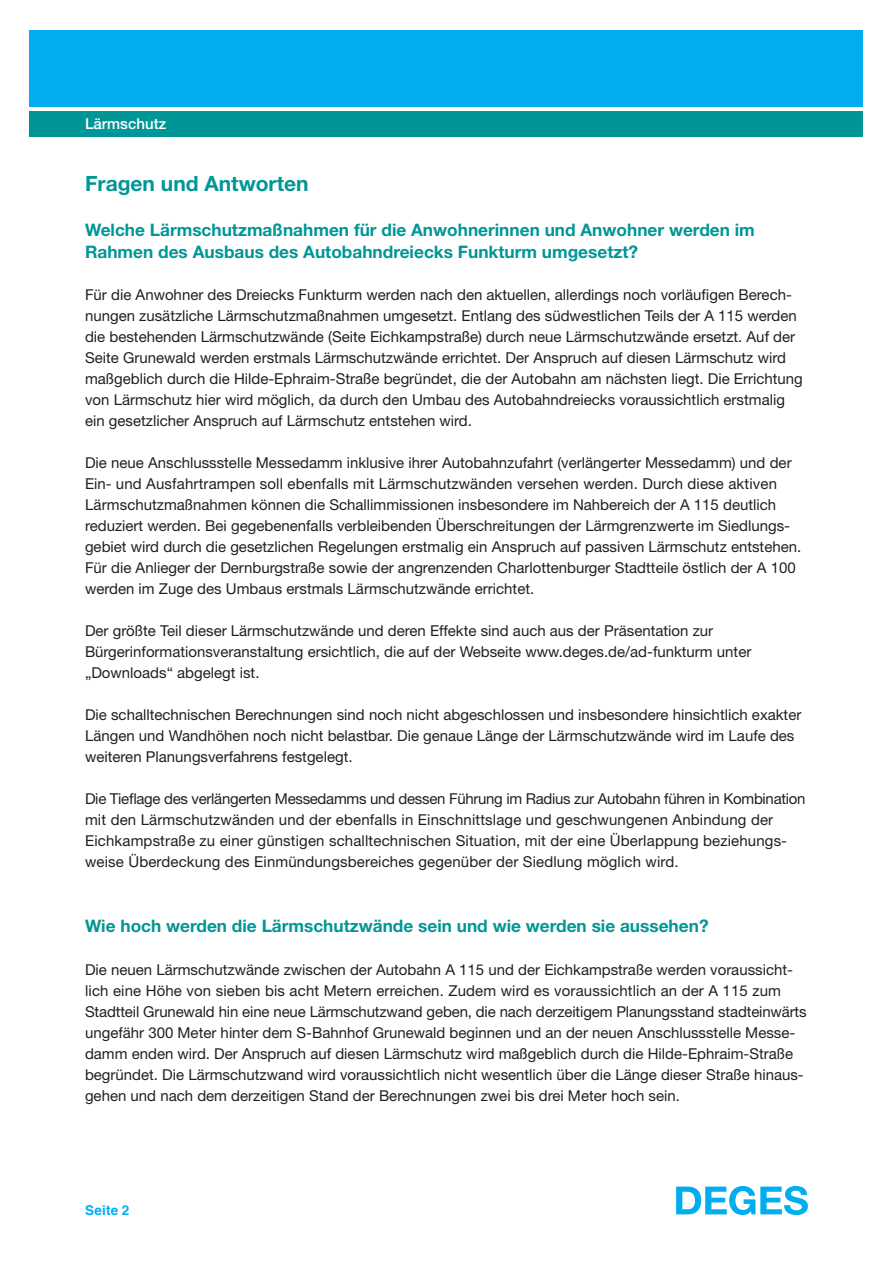
<style>
.page{position:relative;width:893px;height:1263px;background:#fff}
.page>*{position:absolute;margin:0;border:0;box-sizing:border-box;transform-origin:0 0}
.t1{font:700 21px "Helvetica Neue LT Std";color:#009696}
.t2{font:700 17.25px/22.5px "Helvetica Neue LT Std";color:#009696}
.t3{font:15px/21px "Helvetica Neue LT Std";color:#231f20}
.t4{font:500 15px "Helvetica Neue LT Std";color:#fff}
._06_Introduction_Dai{font:700 13.5px "Helvetica";letter-spacing:.015em;color:#00aeef}
</style>
<div class="page">
<svg style="left:676px;top:1186px;width:132px;height:29px"></svg>
<div style="left:30px;top:30px;width:833px;height:76px;background:#00aeef"></div>
<div style="left:30px;top:111px;width:833px;height:26px;background:#009696"></div>
<p class="t4" style="left:85px;top:115px;width:83px">Lärmschutz</p>
<p class="t1" style="left:85px;top:170px;width:225px">Fragen und Antworten</p>
<p class="t2" style="left:85px;top:218px;width:671px">Welche Lärmschutzmaßnahmen für die Anwohnerinnen und Anwohner werden im<br>Rahmen des Ausbaus des Autobahndreiecks Funkturm umgesetzt?</p>
<p class="t3" style="left:85px;top:284px;width:719px">Für die Anwohner des Dreiecks Funkturm werden nach den aktuellen, allerdings noch vorläufigen Berech&shy;nungen zusätzliche Lärmschutzmaßnahmen umgesetzt. Entlang des südwestlichen Teils der A 115 werden die bestehenden Lärmschutzwände (Seite Eichkampstraße) durch neue Lärmschutzwände ersetzt. Auf der Seite Grunewald werden erstmals Lärmschutzwände errichtet. Der Anspruch auf diesen Lärmschutz wird maßgeblich durch die Hilde-Ephraim-Straße begründet, die der Autobahn am nächsten liegt. Die Errichtung von Lärmschutz hier wird möglich, da durch den Umbau des Autobahndreiecks voraussichtlich erstmalig ein gesetzlicher Anspruch auf Lärmschutz entstehen wird.</p>
<p class="t3" style="left:85px;top:452px;width:718px">Die neue Anschlussstelle Messedamm inklusive ihrer Autobahnzufahrt (verlängerter Messedamm) und der Ein- und Ausfahrtrampen soll ebenfalls mit Lärmschutzwänden versehen werden. Durch diese aktiven Lärmschutzmaßnahmen können die Schallimmissionen insbesondere im Nahbereich der A 115 deutlich reduziert werden. Bei gegebenenfalls verbleibenden Überschreitungen der Lärmgrenzwerte im Siedlungs&shy;gebiet wird durch die gesetzlichen Regelungen erstmalig ein Anspruch auf passiven Lärmschutz entstehen.<br>Für die Anlieger der Dernburgstraße sowie der angrenzenden Charlottenburger Stadtteile östlich der A 100 werden im Zuge des Umbaus erstmals Lärmschutzwände errichtet.</p>
<p class="t3" style="left:85px;top:620px;width:668px">Der größte Teil dieser Lärmschutzwände und deren Effekte sind auch aus der Präsentation zur<br>Bürgerinformationsveranstaltung ersichtlich, die auf der Webseite www.deges.de/ad-funkturm unter „Downloads“ abgelegt ist.</p>
<p class="t3" style="left:85px;top:704px;width:718px">Die schalltechnischen Berechnungen sind noch nicht abgeschlossen und insbesondere hinsichtlich exakter<br>Längen und Wandhöhen noch nicht belastbar. Die genaue Länge der Lärmschutzwände wird im Laufe des weiteren Planungsverfahrens festgelegt.</p>
<p class="t3" style="left:85px;top:788px;width:722px">Die Tieflage des verlängerten Messedamms und dessen Führung im Radius zur Autobahn führen in Kombination mit den Lärmschutzwänden und der ebenfalls in Einschnittslage und geschwungenen Anbindung der Eichkampstraße zu einer günstigen schalltechnischen Situation, mit der eine Überlappung beziehungs&shy;weise Überdeckung des Einmündungsbereiches gegenüber der Siedlung möglich wird.</p>
<p class="t2" style="left:85px;top:914px;width:625px">Wie hoch werden die Lärmschutzwände sein und wie werden sie aussehen?</p>
<p class="t3" style="left:85px;top:959px;width:723px">Die neuen Lärmschutzwände zwischen der Autobahn A 115 und der Eichkampstraße werden voraussicht&shy;lich eine Höhe von sieben bis acht Metern erreichen. Zudem wird es voraussichtlich an der A 115 zum Stadtteil Grunewald hin eine neue Lärmschutzwand geben, die nach derzeitigem Planungsstand stadteinwärts ungefähr 300 Meter hinter dem S-Bahnhof Grunewald beginnen und an der neuen Anschlussstelle Messe&shy;damm enden wird. Der Anspruch auf diesen Lärmschutz wird maßgeblich durch die Hilde-Ephraim-Straße begründet. Die Lärmschutzwand wird voraussichtlich nicht wesentlich über die Länge dieser Straße hinaus&shy;gehen und nach dem derzeitigen Stand der Berechnungen zwei bis drei Meter hoch sein.</p>
<p class="_06_Introduction_Dai" style="left:85px;top:1199px;width:46px">Seite 2</p>
</div>
